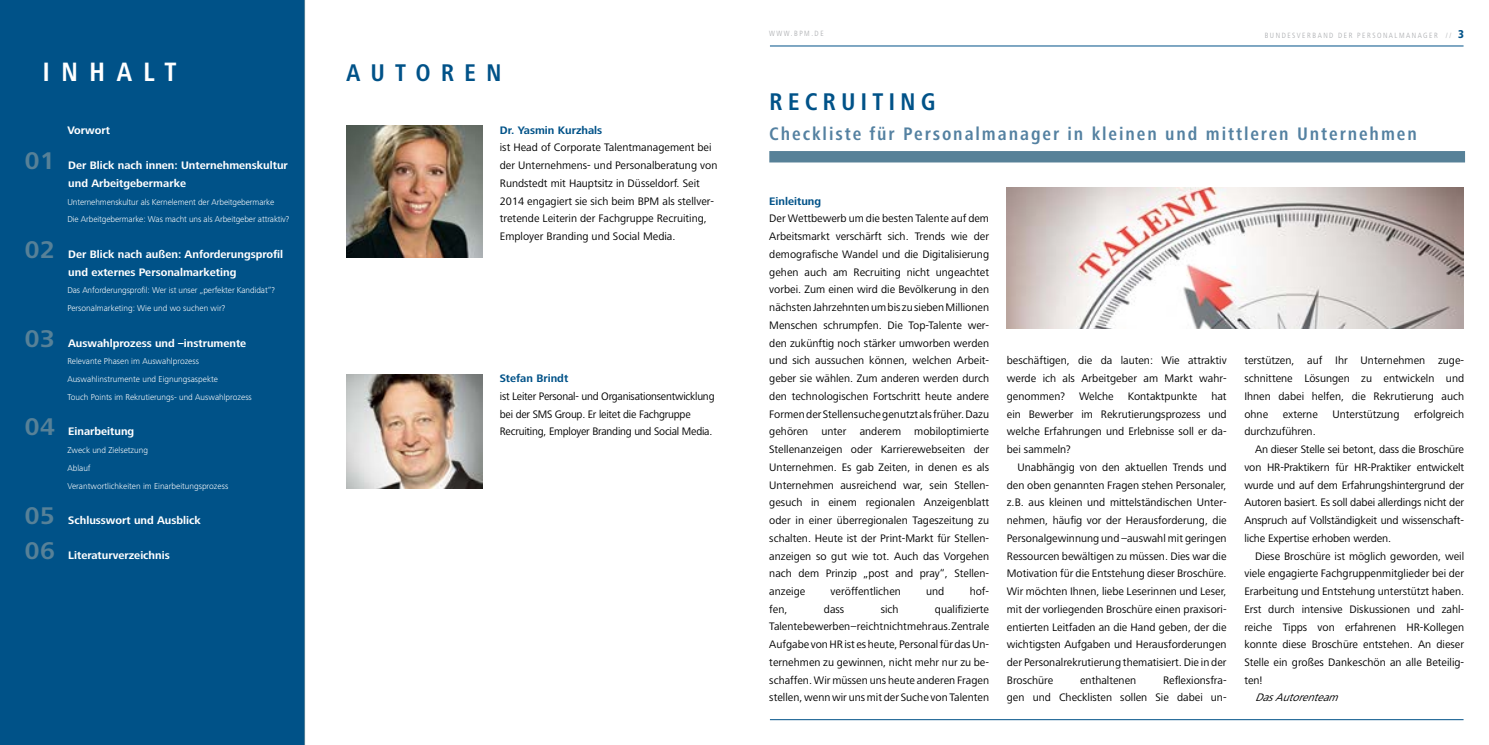
<style>
.page{position:relative;width:1489px;height:745px;background:#fff}
.page>*{position:absolute;margin:0;border:0;box-sizing:border-box;transform-origin:0 0}
.t1{font:700 condensed 27.5px "Frutiger Next LT";letter-spacing:.4em;color:#fff}
.t2{font:700 25px "Frutiger Next LT";letter-spacing:.02em;color:#578198}
.t3{font:700 condensed 25px "Frutiger Next LT";letter-spacing:.2em;color:#005288}
.t4{font:700 condensed 25px "Frutiger Next LT";letter-spacing:.4em;color:#005288}
.t5{font:700 condensed 18.75px "Frutiger Next LT";letter-spacing:.1em;color:#5481a1}
.t6{font:11.25px/17.8px "Frutiger Next LT";color:#000;text-align:justify}
.t7{font:700 11.25px/17.8px "Frutiger Next LT";color:#fff}
.t8{font:11.25px/17.8px "Frutiger Next LT";letter-spacing:-.02em;color:#000}
.t9{font:700 11.25px "Frutiger Next LT";color:#005288}
.t10{font:italic 11.25px "Frutiger Next LT";color:#000}
.t11{font:300 8.75px/17.8px "Frutiger Next LT";color:#fff}
.t12{font:300 condensed 7.5px "Frutiger";letter-spacing:.2em;color:#a7a9ac}
.s1{font-weight:900;font-size:11.25px;color:#005288}
</style>
<div class="page">
<hr style="left:770px;top:46px;width:693px;height:1px;background:#005288">
<hr style="left:770px;top:718px;width:693px;height:1px;background:#005288">
<div style="left:0;top:0;width:305px;height:744px;background:#005288"></div>
<div style="left:769px;top:151px;width:695px;height:11px;background:#578198"></div>
<img style="left:346px;top:126px;width:136px;height:132px">
<img style="left:346px;top:374px;width:136px;height:114px">
<img style="left:1006px;top:187px;width:457px;height:141px">
<h1 class="t1" style="left:43px;top:56px;width:135px">INHALT</h1>
<h2 class="t4" style="left:346px;top:58px;width:157px">AUTOREN</h2>
<h2 class="t2" style="left:25px;top:147px;width:31px">01</h2>
<h2 class="t2" style="left:25px;top:235px;width:31px">02</h2>
<p class="t7" style="left:67px;top:121px;width:44px">Vorwort</p>
<p class="t7" style="left:68px;top:156px;width:221px">Der Blick nach innen: Unternehmenskultur und Arbeitgebermarke</p>
<p class="t11" style="left:67px;top:193px;width:223px">Unternehmenskultur als Kernelement der Arbeitgebermarke<br>Die Arbeitgebermarke: Was macht uns als Arbeitgeber attraktiv?</p>
<p class="t7" style="left:68px;top:245px;width:216px">Der Blick nach außen: Anforderungsprofil und externes Personalmarketing</p>
<p class="t11" style="left:67px;top:281px;width:209px">Das Anforderungsprofil: Wer ist unser „perfekter Kandidat“?<br>Personalmarketing: Wie und wo suchen wir?</p>
<h2 class="t2" style="left:25px;top:324px;width:31px">03</h2>
<p class="t7" style="left:68px;top:334px;width:180px">Auswahlprozess und –instrumente</p>
<p class="t11" style="left:67px;top:352px;width:186px">Relevante Phasen im Auswahlprozess<br>Auswahlinstrumente und Eignungsaspekte<br>Touch Points im Rekrutierungs- und Auswahlprozess</p>
<h2 class="t2" style="left:25px;top:412px;width:31px">04</h2>
<p class="t7" style="left:68px;top:422px;width:68px">Einarbeitung</p>
<p class="t11" style="left:67px;top:441px;width:162px">Zweck und Zielsetzung<br>Ablauf<br>Verantwortlichkeiten im Einarbeitungsprozess</p>
<h2 class="t2" style="left:25px;top:501px;width:31px">05</h2>
<p class="t7" style="left:68px;top:511px;width:134px">Schlusswort und Ausblick</p>
<h2 class="t2" style="left:25px;top:536px;width:31px">06</h2>
<p class="t7" style="left:68px;top:546px;width:103px">Literaturverzeichnis</p>
<p class="t9" style="left:500px;top:124px;width:104px">Dr. Yasmin Kurzhals</p>
<p class="t6" style="left:500px;top:139px;width:219px;text-align:left">ist Head of Corporate Talentmanagement bei der Unternehmens- und Personalberatung von Rundstedt mit Hauptsitz in Düsseldorf. Seit 2014 engagiert sie sich beim BPM als stellver&shy;tretende Leiterin der Fachgruppe Recruiting, Employer Branding und Social Media.</p>
<p class="t9" style="left:500px;top:372px;width:70px">Stefan Brindt</p>
<p class="t8" style="left:500px;top:387px;width:216px">ist Leiter Personal- und Organisationsentwicklung bei der SMS Group. Er leitet die Fachgruppe<br>Recruiting, Employer Branding und Social Media.</p>
<p class="t12" style="left:769px;top:29px;width:56px">WWW.BPM.DE</p>
<p class="t12" style="left:1264px;top:31px;width:201px">BUNDESVERBAND DER PERSONALMANAGER // <span class="s1">3</span></p>
<h2 class="t3" style="left:769px;top:88px;width:168px">RECRUITING</h2>
<h3 class="t5" style="left:769px;top:123px;width:649px">Checkliste für Personalmanager in kleinen und mittleren Unternehmen</h3>
<p class="t9" style="left:769px;top:194px;width:53px">Einleitung</p>
<p class="t6" style="left:769px;top:210px;width:221px">Der Wettbewerb um die besten Talente auf dem Arbeitsmarkt verschärft sich. Trends wie der demografische Wandel und die Digitalisierung gehen auch am Recruiting nicht ungeachtet vorbei. Zum einen wird die Bevölkerung in den nächsten Jahrzehnten um bis zu sieben Millionen Menschen schrumpfen. Die Top-Talente wer&shy;den zukünftig noch stärker umworben werden und sich aussuchen können, welchen Arbeit&shy;geber sie wählen. Zum anderen werden durch den technologischen Fortschritt heute andere Formen der Stellensuche genutzt als früher. Dazu gehören unter anderem mobiloptimierte Stellenanzeigen oder Karrierewebseiten der Unternehmen. Es gab Zeiten, in denen es als Unternehmen ausreichend war, sein Stellen&shy;gesuch in einem regionalen Anzeigenblatt oder in einer überregionalen Tageszeitung zu schalten. Heute ist der Print-Markt für Stellen&shy;anzeigen so gut wie tot. Auch das Vorgehen nach dem Prinzip „post and pray“, Stellen&shy;anzeige</p>
<p class="t6" style="left:830px;top:582px;width:72px">veröffentlichen</p>
<p class="t6" style="left:926px;top:582px;width:20px">und</p>
<p class="t6" style="left:969px;top:582px;width:21px">hof-</p>
<p class="t6" style="left:769px;top:599px;width:221px;text-indent:166px">qualifizierte Talente bewerben – reicht nicht mehr aus. Zentrale Aufgabe von HR ist es heute, Personal für das Un&shy;ternehmen zu gewinnen, nicht mehr nur zu be&shy;schaffen. Wir müssen uns heute anderen Fragen stellen, wenn wir uns mit der Suche von Talenten</p>
<p class="t6" style="left:769px;top:599px;width:20px">fen,</p>
<p class="t6" style="left:823px;top:599px;width:22px">dass</p>
<p class="t6" style="left:880px;top:599px;width:19px">sich</p>
<p class="t6" style="left:1006px;top:351px;width:221px">beschäftigen, die da lauten: Wie attraktiv werde ich als Arbeitgeber am Markt wahr&shy;genommen? Welche Kontaktpunkte hat ein Bewerber im Rekrutierungsprozess und welche Erfahrungen und Erlebnisse soll er da&shy;bei sammeln?</p>
<p class="t6" style="left:1006px;top:458px;width:221px;text-indent:11px">Unabhängig von den aktuellen Trends und den oben genannten Fragen stehen Personaler, z.B. aus kleinen und mittelständischen Unter&shy;nehmen, häufig vor der Herausforderung, die Personalgewinnung und –auswahl mit geringen Ressourcen bewältigen zu müssen. Dies war die Motivation für die Entstehung dieser Broschüre.<br>Wir möchten Ihnen, liebe Leserinnen und Leser, mit der vorliegenden Broschüre einen praxisori&shy;entierten Leitfaden an die Hand geben, der die wichtigsten Aufgaben und Herausforderungen der Personalrekrutierung thematisiert. Die in der Broschüre</p>
<p class="t6" style="left:1006px;top:670px;width:221px;text-align:right">Reflexionsfra-<br>gen und Checklisten sollen Sie dabei un-</p>
<p class="t6" style="left:1079px;top:670px;width:58px">enthaltenen</p>
<p class="t6" style="left:1244px;top:351px;width:221px">terstützen, auf Ihr Unternehmen zuge&shy;schnittene Lösungen zu entwickeln und Ihnen dabei helfen, die Rekrutierung auch ohne</p>
<p class="t6" style="left:1282px;top:405px;width:37px">externe</p>
<p class="t6" style="left:1332px;top:405px;width:69px">Unterstützung</p>
<p class="t6" style="left:1413px;top:405px;width:52px">erfolgreich</p>
<p class="t6" style="left:1244px;top:422px;width:73px">durchzuführen.</p>
<p class="t6" style="left:1254px;top:440px;width:211px">An dieser Stelle sei betont, dass die Broschüre</p>
<p class="t6" style="left:1244px;top:458px;width:221px">von HR-Praktikern für HR-Praktiker entwickelt</p>
<p class="t6" style="left:1244px;top:475px;width:221px">wurde und auf dem Erfahrungshintergrund der</p>
<p class="t6" style="left:1244px;top:493px;width:221px">Autoren basiert. Es soll dabei allerdings nicht der</p>
<p class="t6" style="left:1244px;top:511px;width:221px">Anspruch auf Vollständigkeit und wissenschaft-</p>
<p class="t6" style="left:1244px;top:529px;width:148px">liche Expertise erhoben werden.</p>
<p class="t6" style="left:1254px;top:546px;width:211px">Diese Broschüre ist möglich geworden, weil</p>
<p class="t6" style="left:1244px;top:564px;width:221px">viele engagierte Fachgruppenmitglieder bei der</p>
<p class="t6" style="left:1244px;top:582px;width:221px">Erarbeitung und Entstehung unterstützt haben.</p>
<p class="t6" style="left:1244px;top:599px;width:221px">Erst durch intensive Diskussionen und zahl-</p>
<p class="t6" style="left:1244px;top:617px;width:221px">reiche Tipps von erfahrenen HR-Kollegen</p>
<p class="t6" style="left:1244px;top:635px;width:221px">konnte diese Broschüre entstehen. An dieser</p>
<p class="t6" style="left:1244px;top:653px;width:221px">Stelle ein großes Dankeschön an alle Beteilig-</p>
<p class="t6" style="left:1244px;top:670px;width:20px">ten!</p>
<p class="t10" style="left:1254px;top:691px;width:89px">DasAutorenteam</p>
</div>
